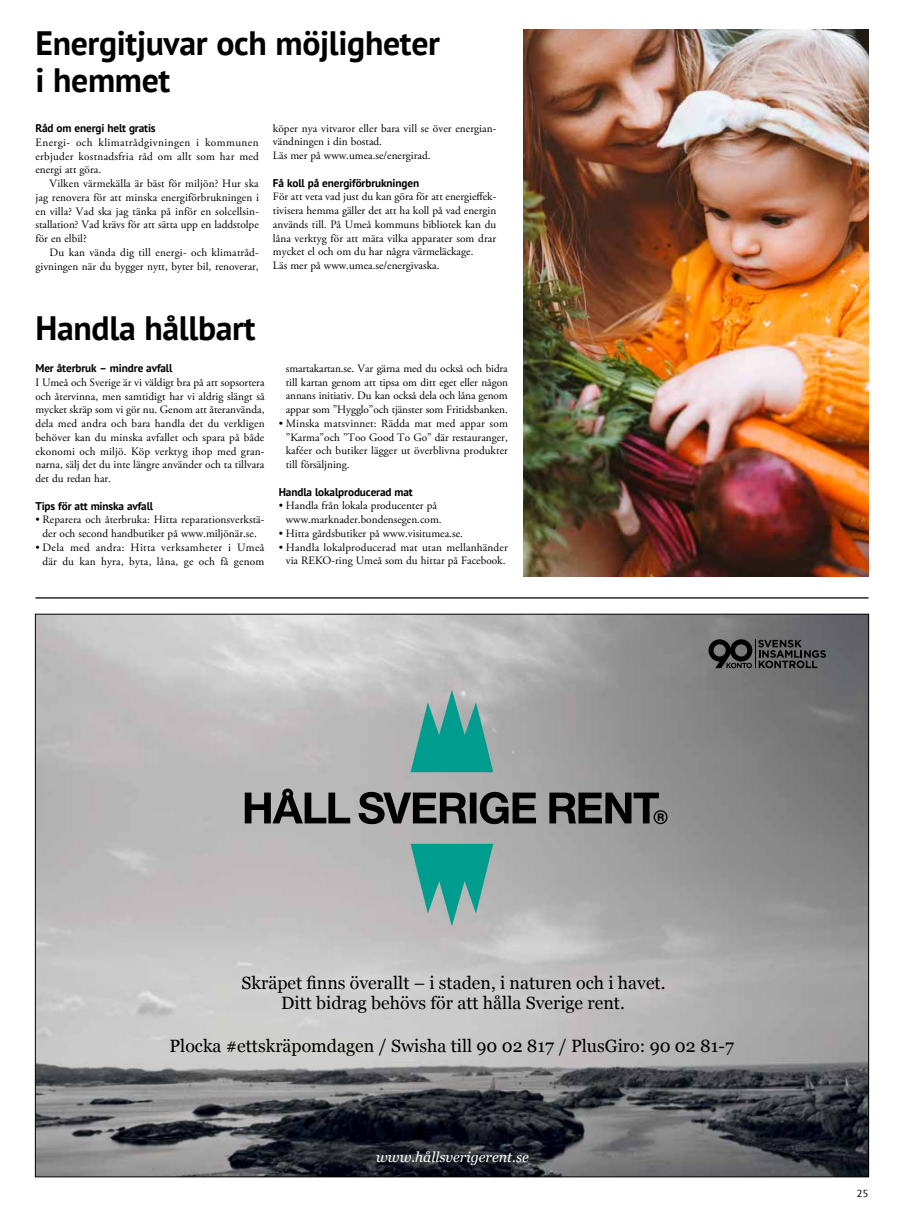
<style>
.page{position:relative;width:904px;height:1205px;background:#fff}
.page>*{position:absolute;margin:0;border:0;box-sizing:border-box;transform-origin:0 0}
.t1{font:700 33.75px/37.5px "PT Sans";letter-spacing:-.01em;color:#000}
.t2{font:17.75px/20.1px "Georgia";color:#000;text-align:center}
.t3{font:italic 14.25px "Georgia";color:#fff}
.t4{font:11.25px/13.8px "Adobe Garamond Pro";color:#000;text-align:justify}
.t5{font:700 11.25px "PT Sans";letter-spacing:-.01em;color:#000}
.t6{font:11.25px/13.8px "Adobe Garamond Pro";letter-spacing:.03em;color:#000;text-align:right}
.t7{font:10.12px "PT Sans";color:#000;scale:1.11 1}
</style>
<div class="page">
<hr style="left:35px;top:597px;width:833px;height:1px;background:#000">
<img style="left:524px;top:29px;width:344px;height:548px">
<img style="left:37px;top:616px;width:830px;height:559px">
<svg style="left:410px;top:689px;width:83px;height:83px;background:#4ea79f"></svg>
<svg style="left:410px;top:844px;width:83px;height:82px;background:#4ea8a0"></svg>
<svg style="left:245px;top:788px;width:422px;height:36px;background:#636363"></svg>
<svg style="left:708px;top:639px;width:118px;height:29px;background:#474748"></svg>
<h1 class="t1" style="left:35px;top:23px;width:406px">Energitjuvar och möjligheter i hemmet</h1>
<p class="t5" style="left:35px;top:121px;width:122px">Råd om energi helt gratis</p>
<p class="t4" style="left:35px;top:136px;width:225px">Energi- och klimatrådgivningen i kommunen erbjuder kostnadsfria råd om allt som har med energi att göra.</p>
<p class="t4" style="left:35px;top:177px;width:225px;text-indent:14px">Vilken värmekälla är bäst för miljön? Hur ska jag renovera för att minska energiförbrukningen i en villa? Vad ska jag tänka på inför en solcellsin&shy;stallation? Vad krävs för att sätta upp en laddstolpe för en elbil?</p>
<p class="t4" style="left:35px;top:246px;width:225px;text-align:right">Du kan vända dig till energi- och klimatråd&shy;givningen när du bygger nytt, byter bil, renoverar,</p>
<p class="t4" style="left:273px;top:122px;width:225px;text-align:left">köper nya vitvaror eller bara vill se över energian&shy;vändningen i din bostad.<br>Läs mer på www.umea.se/energirad.</p>
<p class="t5" style="left:273px;top:175px;width:148px">Få koll på energiförbrukningen</p>
<p class="t4" style="left:273px;top:190px;width:225px;text-align:left">För att veta vad just du kan göra för att energieffek&shy;tivisera hemma gäller det att ha koll på vad energin används till. På Umeå kommuns bibliotek kan du låna verktyg för att mäta vilka apparater som drar mycket el och om du har några värmeläckage.<br>Läs mer på www.umea.se/energivaska.</p>
<h1 class="t1" style="left:35px;top:308px;width:222px">Handla hållbart</h1>
<p class="t5" style="left:35px;top:361px;width:138px">Mer återbruk – mindre avfall</p>
<p class="t4" style="left:35px;top:376px;width:231px">I Umeå och Sverige är vi väldigt bra på att sopsortera och återvinna, men samtidigt har vi aldrig slängt så mycket skräp som vi gör nu. Genom att återanvända, dela med andra och bara handla det du verkligen behöver kan du minska avfallet och spara på både ekonomi och miljö. Köp verktyg ihop med gran&shy;narna, sälj det du inte längre använder och ta tillvara det du redan har.</p>
<p class="t5" style="left:35px;top:498px;width:119px">Tips för att minska avfall</p>
<p class="t4" style="left:35px;top:513px;width:230px;text-align:center">• Reparera och återbruka: Hitta reparationsverkstä&shy;der och second handbutiker på www.miljönär.se.</p>
<p class="t6" style="left:35px;top:541px;width:230px">• Dela med andra: Hitta verksamheter i Umeå där du kan hyra, byta, låna, ge och få genom</p>
<p class="t4" style="left:286px;top:362px;width:224px">smartakartan.se. Var gärna med du också och bidra till kartan genom att tipsa om ditt eget eller någon annans initiativ. Du kan också dela och låna genom appar som ”Hygglo”och tjänster som Fritidsbanken.</p>
<p class="t4" style="left:286px;top:417px;width:224px;text-indent:-7px">• Minska matsvinnet: Rädda mat med appar som ”Karma”och ”Too Good To Go” där restauranger, kaféer och butiker lägger ut överblivna produkter till försäljning.</p>
<p class="t5" style="left:279px;top:484px;width:136px">Handla lokalproducerad mat</p>
<p class="t4" style="left:286px;top:499px;width:157px;text-indent:-7px">• Handla från lokala producenter på www.marknader.bondensegen.com.</p>
<p class="t4" style="left:279px;top:527px;width:186px">• Hitta gårdsbutiker på www.visitumea.se.</p>
<p class="t4" style="left:279px;top:540px;width:231px;text-align:center">• Handla lokalproducerad mat utan mellanhänder via REKO-ring Umeå som du hittar på Facebook.</p>
<h2 class="t2" style="left:242px;top:973px;width:425px">Skräpet finns överallt – i staden, i naturen och i havet.<br>Ditt bidrag behövs för att hålla Sverige rent.</h2>
<h2 class="t2" style="left:169px;top:1036px;width:566px">Plocka #ettskräpomdagen / Swisha till 90 02 817 / PlusGiro: 90 02 81-7</h2>
<p class="t3" style="left:376px;top:1148px;width:154px">www.hållsverigerent.se</p>
<p class="t7" style="left:856px;top:1187px;width:12px">25</p>
</div>
